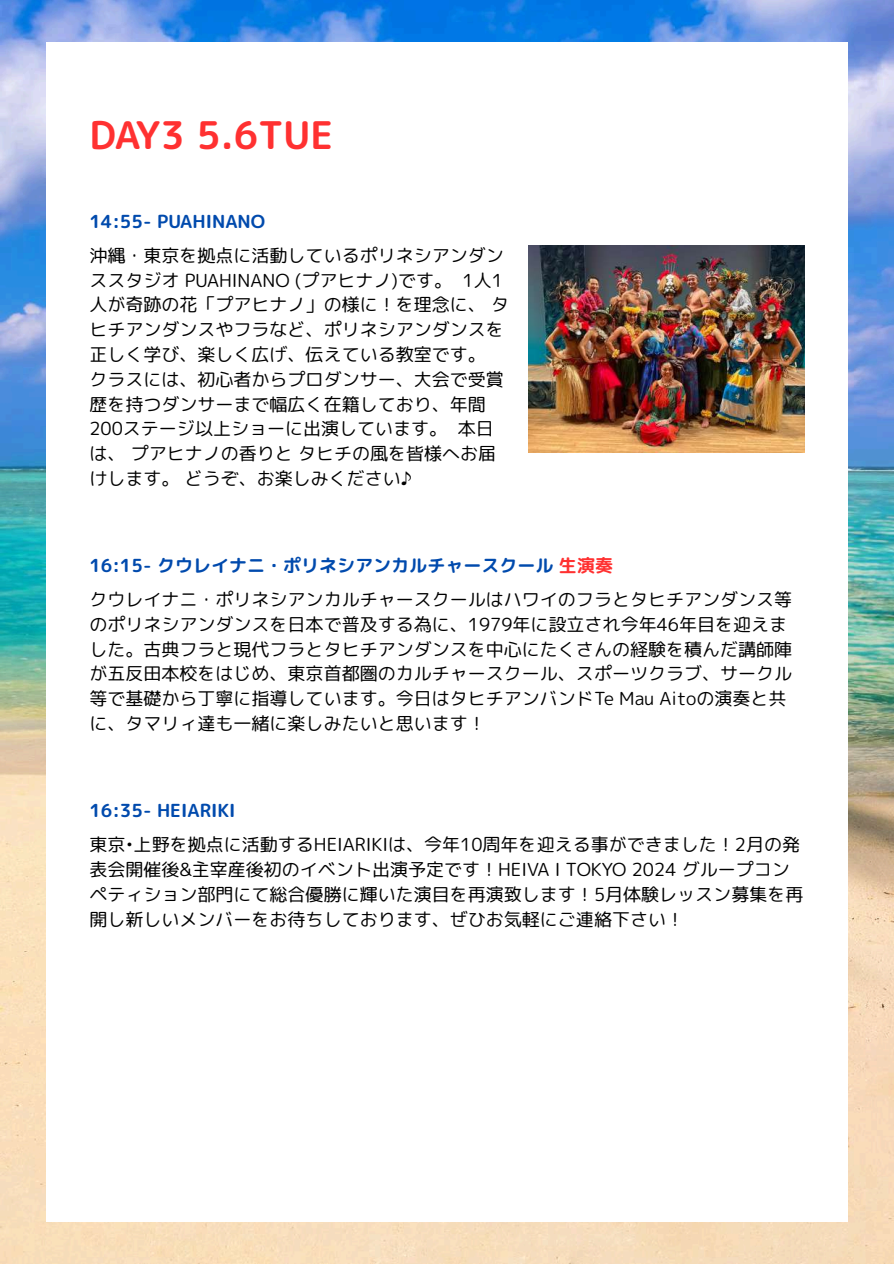
<style>
.page{position:relative;width:894px;height:1264px;background:#fff}
.page>*{position:absolute;margin:0;border:0;box-sizing:border-box;transform-origin:0 0}
.t1{font:38.1px "rounded mplus 1 p bold";color:#ff3131}
.t2{font:18px/24.8px "rounded mplus 1 p regular";color:#000}
.t3{font:18px "rounded mplus 1 p bold";color:#004aad}
.s1{color:#ff3131}
</style>
<div class="page">
<img style="left:0;top:0;width:893px;height:1263px">
<div style="left:46px;top:42px;width:801px;height:1179px;background:#fff"></div>
<img style="left:528px;top:246px;width:276px;height:207px">
<h1 class="t1" style="left:89px;top:108px;width:245px">DAY3 5.6TUE</h1>
<p class="t3" style="left:89px;top:209px;width:177px">14:55- PUAHINANO</p>
<p class="t2" style="left:89px;top:243px;width:421px">沖縄・東京を拠点に活動しているポリネシアンダンススタジオ PUAHINANO (プアヒナノ)です。 1人1人が奇跡の花「プアヒナノ」の様に！を理念に、タヒチアンダンスやフラなど、ポリネシアンダンスを正しく学び、楽しく広げ、伝えている教室です。<br>クラスには、初心者からプロダンサー、大会で受賞歴を持つダンサーまで幅広く在籍しており、年間<br>200ステージ以上ショーに出演しています。本日は、プアヒナノの香りとタヒチの風を皆様へお届けします。どうぞ、お楽しみください♪</p>
<p class="t3" style="left:89px;top:552px;width:525px">16:15- クウレイナニ・ポリネシアンカルチャースクール<span class="s1">生演奏</span></p>
<p class="t2" style="left:89px;top:587px;width:704px">クウレイナニ・ポリネシアンカルチャースクールはハワイのフラとタヒチアンダンス等のポリネシアンダンスを日本で普及する為に、1979年に設立され今年46年目を迎えました。古典フラと現代フラとタヒチアンダンスを中心にたくさんの経験を積んだ講師陣が五反田本校をはじめ、東京首都圏のカルチャースクール、スポーツクラブ、サークル等で基礎から丁寧に指導しています。今日はタヒチアンバンドTe Mau Aitoの演奏と共に、タマリィ達も一緒に楽しみたいと思います！</p>
<p class="t3" style="left:89px;top:798px;width:147px">16:35- HEIARIKI</p>
<p class="t2" style="left:89px;top:832px;width:715px">東京•上野を拠点に活動するHEIARIKIは、今年10周年を迎える事ができました！2月の発表会開催後&amp;主宰産後初のイベント出演予定です！HEIVA I TOKYO 2024 グループコンペティション部門にて総合優勝に輝いた演目を再演致します！5月体験レッスン募集を再開し新しいメンバーをお待ちしております、ぜひお気軽にご連絡下さい！</p>
</div>
